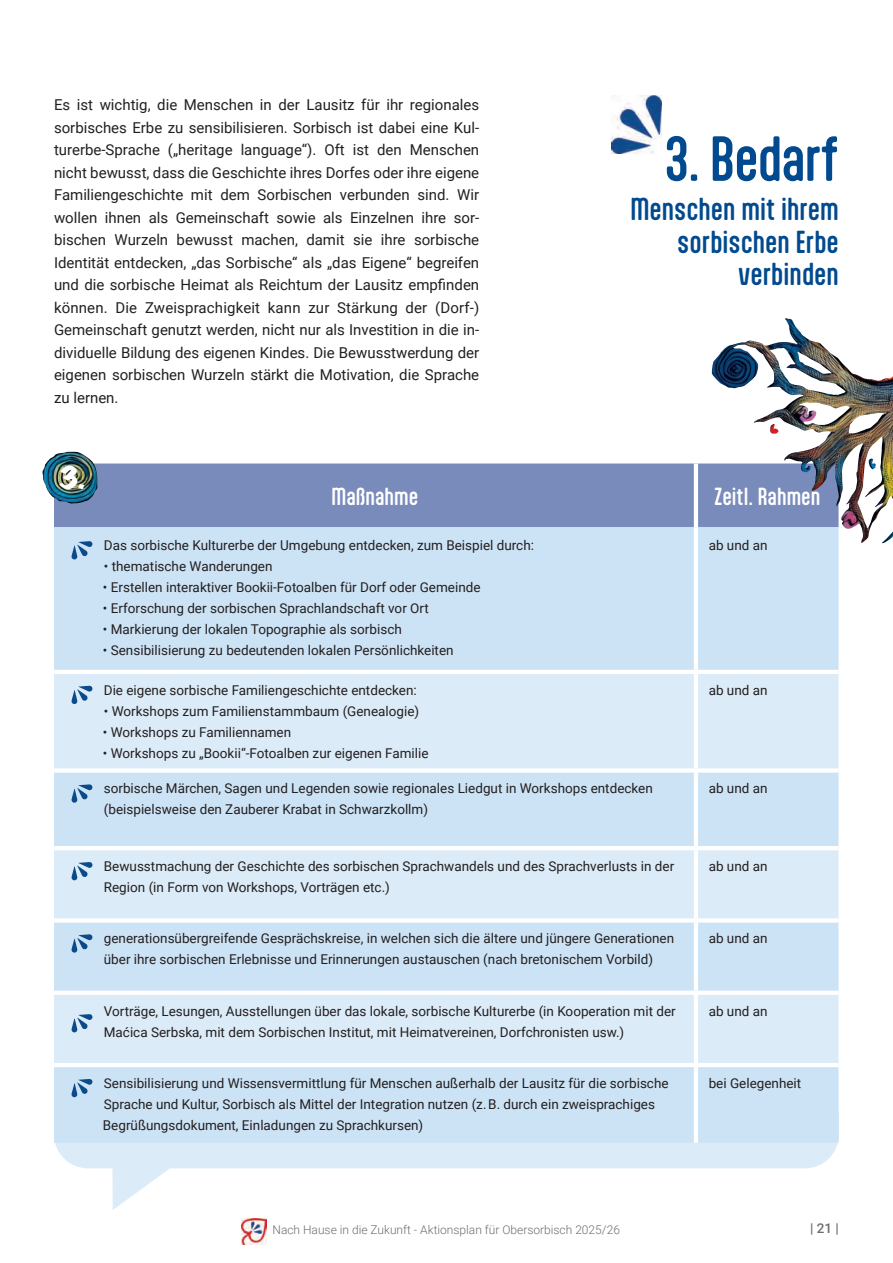
<style>
.page{position:relative;width:893px;height:1263px;background:#fff}
.page>*{position:absolute;margin:0;border:0;box-sizing:border-box;transform-origin:0 0}
.t1{font:500 54px "Aptly";letter-spacing:-.02em;color:#014a8f}
.t2{font:500 27px/32.4px "Aptly";color:#014a8f;text-align:right}
.t3{font:expanded 27px "Marker Felt";color:#fff;scale:1.33 1}
.t4{font:500 21px "Aptly";color:#fff}
.t5{font:15px/22.5px "Roboto";color:#231f20;text-align:justify}
.t6{font:13.5px/21px "Roboto";color:#231f20}
.t7{font:500 13.5px "Roboto";color:#6c6d70}
.t8{font:300 12px "Roboto";color:#6c6d70}
</style>
<div class="page">
<img style="left:242px;top:1218px;width:24px;height:26px">
<svg style="left:55px;top:1083px;width:784px;height:127px"></svg>
<img style="left:612px;top:96px;width:50px;height:57px">
<div style="left:54px;top:463px;width:784px;height:64px;background:#798bbb"></div>
<div style="left:54px;top:527px;width:784px;height:616px;background:#cce3f5"></div>
<svg style="left:54px;top:674px;width:784px;height:389px;background:#d5e8f6"></svg>
<hr style="left:694px;top:527px;width:4px;height:143px;background:#fff">
<hr style="left:54px;top:670px;width:642px;height:4px;background:#fff">
<hr style="left:696px;top:670px;width:142px;height:4px;background:#fff">
<hr style="left:694px;top:674px;width:4px;height:94px;background:#fff">
<div style="left:54px;top:768px;width:642px;height:5px;background:#fff"></div>
<div style="left:696px;top:768px;width:142px;height:5px;background:#fff"></div>
<hr style="left:694px;top:773px;width:4px;height:73px;background:#fff">
<hr style="left:54px;top:846px;width:642px;height:4px;background:#fff">
<hr style="left:696px;top:846px;width:142px;height:4px;background:#fff">
<hr style="left:694px;top:850px;width:4px;height:68px;background:#fff">
<svg style="left:54px;top:918px;width:642px;height:4px"></svg>
<svg style="left:696px;top:918px;width:142px;height:4px"></svg>
<hr style="left:694px;top:922px;width:4px;height:69px;background:#fff">
<hr style="left:54px;top:991px;width:642px;height:4px;background:#fff">
<hr style="left:696px;top:991px;width:142px;height:4px;background:#fff">
<hr style="left:694px;top:995px;width:4px;height:68px;background:#fff">
<hr style="left:54px;top:1063px;width:642px;height:4px;background:#fff">
<hr style="left:696px;top:1063px;width:142px;height:4px;background:#fff">
<hr style="left:694px;top:1067px;width:4px;height:76px;background:#fff">
<hr style="left:694px;top:463px;width:4px;height:64px;background:#fff">
<svg style="left:71px;top:541px;width:21px;height:18px"></svg>
<svg style="left:71px;top:686px;width:21px;height:18px"></svg>
<svg style="left:71px;top:784px;width:21px;height:19px"></svg>
<svg style="left:71px;top:862px;width:21px;height:18px"></svg>
<svg style="left:71px;top:934px;width:21px;height:19px"></svg>
<svg style="left:71px;top:1014px;width:21px;height:18px"></svg>
<svg style="left:71px;top:1079px;width:21px;height:18px"></svg>
<img style="left:711px;top:318px;width:182px;height:155px">
<img style="left:43px;top:452px;width:55px;height:52px">
<p class="t5" style="left:54px;top:93px;width:427px">Es ist wichtig, die Menschen in der Lausitz für ihr regionales sorbisches Erbe zu sensibilisieren. Sorbisch ist dabei eine Kul&shy;turerbe-Sprache („heritage language“). Oft ist den Menschen nicht bewusst, dass die Geschichte ihres Dorfes oder ihre eigene Familiengeschichte mit dem Sorbischen verbunden sind. Wir wollen ihnen als Gemeinschaft sowie als Einzelnen ihre sor&shy;bischen Wurzeln bewusst machen, damit sie ihre sorbische Identität entdecken, „das Sorbische“ als „das Eigene“ begreifen und die sorbische Heimat als Reichtum der Lausitz empfinden können. Die Zweisprachigkeit kann zur Stärkung der (Dorf-)<br>Gemeinschaft genutzt werden, nicht nur als Investition in die in&shy;dividuelle Bildung des eigenen Kindes. Die Bewusstwerdung der eigenen sorbischen Wurzeln stärkt die Motivation, die Sprache zu lernen.</p>
<h1 class="t1" style="left:664px;top:125px;width:176px">3. Bedarf</h1>
<h2 class="t2" style="left:630px;top:193px;width:210px">Menschen mit ihrem sorbischen Erbe verbinden</h2>
<h2 class="t3" style="left:57px;top:456px;width:22px">3.</h2>
<h3 class="t4" style="left:332px;top:484px;width:88px">Maßnahme</h3>
<h3 class="t4" style="left:714px;top:484px;width:108px">Zeitl. Rahmen</h3>
<p class="t6" style="left:104px;top:534px;width:432px">Das sorbische Kulturerbe der Umgebung entdecken, zum Beispiel durch:</p>
<p class="t6" style="left:104px;top:555px;width:170px">• thematische Wanderungen</p>
<p class="t6" style="left:103px;top:576px;width:379px">• Erstellen interaktiver Bookii-Fotoalben für Dorf oder Gemeinde</p>
<p class="t6" style="left:103px;top:597px;width:327px">• Erforschung der sorbischen Sprachlandschaft vor Ort</p>
<p class="t6" style="left:103px;top:618px;width:300px">• Markierung der lokalen Topographie als sorbisch</p>
<p class="t6" style="left:103px;top:639px;width:352px">• Sensibilisierung zu bedeutenden lokalen Persönlichkeiten</p>
<p class="t6" style="left:709px;top:534px;width:60px">ab und an</p>
<p class="t6" style="left:104px;top:679px;width:314px">Die eigene sorbische Familiengeschichte entdecken:</p>
<p class="t6" style="left:104px;top:700px;width:317px">• Workshops zum Familienstammbaum (Genealogie)</p>
<p class="t6" style="left:103px;top:721px;width:190px">• Workshops zu Familiennamen</p>
<p class="t6" style="left:103px;top:742px;width:327px">• Workshops zu „Bookii“-Fotoalben zur eigenen Familie</p>
<p class="t6" style="left:709px;top:679px;width:60px">ab und an</p>
<p class="t6" style="left:104px;top:778px;width:550px">sorbische Märchen, Sagen und Legenden sowie regionales Liedgut in Workshops entdecken (beispielsweise den Zauberer Krabat in Schwarzkollm)</p>
<p class="t6" style="left:709px;top:778px;width:60px">ab und an</p>
<p class="t6" style="left:104px;top:855px;width:572px">Bewusstmachung der Geschichte des sorbischen Sprachwandels und des Sprachverlusts in der<br>Region (in Form von Workshops, Vorträgen etc.)</p>
<p class="t6" style="left:709px;top:855px;width:60px">ab und an</p>
<p class="t6" style="left:104px;top:927px;width:572px">generationsübergreifende Gesprächskreise, in welchen sich die ältere und jüngere Generationen über ihre sorbischen Erlebnisse und Erinnerungen austauschen (nach bretonischem Vorbild)</p>
<p class="t6" style="left:709px;top:927px;width:60px">ab und an</p>
<p class="t6" style="left:104px;top:1000px;width:573px">Vorträge, Lesungen, Ausstellungen über das lokale, sorbische Kulturerbe (in Kooperation mit der<br>Maćica Serbska, mit dem Sorbischen Institut, mit Heimatvereinen, Dorfchronisten usw.)</p>
<p class="t6" style="left:709px;top:1000px;width:60px">ab und an</p>
<p class="t6" style="left:103px;top:1072px;width:567px">Sensibilisierung und Wissensvermittlung für Menschen außerhalb der Lausitz für die sorbische<br>Sprache und Kultur, Sorbisch als Mittel der Integration nutzen (z. B. durch ein zweisprachiges<br>Begrüßungsdokument, Einladungen zu Sprachkursen)</p>
<p class="t6" style="left:709px;top:1072px;width:94px">bei Gelegenheit</p>
<p class="t8" style="left:272px;top:1221px;width:349px">Nach Hause in die Zukunft - Aktionsplan für Obersorbisch 2025/26</p>
<p class="t7" style="left:810px;top:1219px;width:30px">| 21 |</p>
</div>
